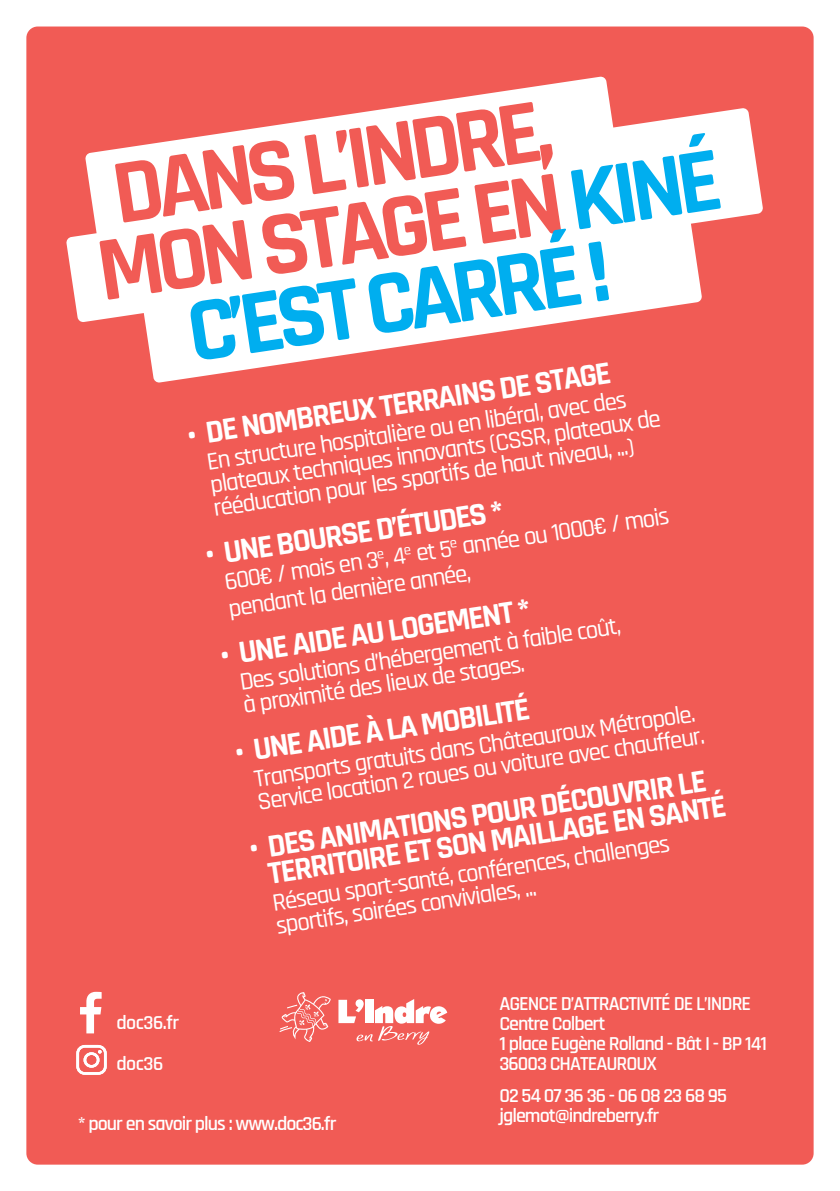
<style>
.page{position:relative;width:840px;height:1191px;background:#fff}
.page>*{position:absolute;margin:0;border:0;box-sizing:border-box;transform-origin:0 0}
.t1{font:700 92px "Rajdhani";color:#f15b55}
.t2{font:700 92px "Rajdhani";color:#00aeef}
.t3{font:700 32.4px/27px "Rajdhani";color:#fff;text-align:center}
.t4{font:500 25.2px/23.6px "Rajdhani";color:#fff}
.t5{font:600 20px/20px "Rajdhani";letter-spacing:-.05em;color:#fff}
.t6{font:600 20px/40.6px "Rajdhani";letter-spacing:-.025em;color:#fff}
.s1{color:#00aeef}
</style>
<div class="page">
<div style="left:26px;top:27px;width:787px;height:1137px;background:#f15b55;border-radius:11px"></div>
<svg style="left:80px;top:991px;width:22px;height:42px"></svg>
<svg style="left:338px;top:999px;width:109px;height:45px"></svg>
<svg style="left:279px;top:992px;width:51px;height:50px"></svg>
<svg style="left:76px;top:1045px;width:31px;height:29px"></svg>
<svg style="left:130px;top:76px;width:481px;height:71px"></svg>
<svg style="left:66px;top:147px;width:493px;height:175px;fill:#fff"></svg>
<svg style="left:142px;top:217px;width:559px;height:166px;fill:#fff"></svg>
<svg style="left:559px;top:108px;width:203px;height:132px"></svg>
<h1 class="t1" style="left:105px;top:137px;width:445px;rotate:-8deg">DANS L’INDRE,</h1>
<h1 class="t1" style="left:90px;top:214px;width:631px;rotate:-8deg">MON STAGE EN <span class="s1">KINÉ</span></h1>
<h1 class="t2" style="left:180px;top:276px;width:427px;rotate:-8deg">C’EST CARRÉ !</h1>
<p class="t3" style="left:185px;top:421px;width:429px;rotate:-8deg">• DE NOMBREUX TERRAINS DE STAGE</p>
<p class="t4" style="left:205px;top:453px;width:457px;rotate:-9deg">En structure hospitalière ou en libéral, avec des plateaux techniques innovants (CSSR, plateaux de rééducation pour les sportifs de haut niveau, ...)</p>
<p class="t3" style="left:203px;top:541px;width:302px;rotate:-8deg">• UNE BOURSE D’ÉTUDES *</p>
<p class="t4" style="left:223px;top:572px;width:450px;line-height:26px;rotate:-9deg">600€ / mois en 3<sup>e</sup>, 4<sup>e</sup> et 5<sup>e</sup> année ou 1000€ / mois pendant la dernière année,</p>
<p class="t3" style="left:218px;top:642px;width:315px;rotate:-8deg">• UNE AIDE AU LOGEMENT *</p>
<p class="t4" style="left:238px;top:673px;width:386px;line-height:23px;rotate:-9deg">Des solutions d’hébergement à faible coût, à proximité des lieux de stages.</p>
<p class="t3" style="left:233px;top:738px;width:299px;rotate:-8deg">• UNE AIDE À LA MOBILITÉ</p>
<p class="t4" style="left:252px;top:770px;width:453px;rotate:-9deg">Transports gratuits dans Châteauroux Métropole.<br>Service location 2 roues ou voiture avec chauffeur.</p>
<p class="t3" style="left:247px;top:834px;width:479px;rotate:-8deg">• DES ANIMATIONS POUR DÉCOUVRIR LE<br>TERRITOIRE ET SON MAILLAGE EN SANTÉ</p>
<p class="t4" style="left:271px;top:894px;width:403px;line-height:22.8px;rotate:-9deg">Réseau sport-santé, conférences, challenges sportifs, soirées conviviales, ...</p>
<p class="t6" style="left:116px;top:1003px;width:64px">doc36.fr doc36</p>
<p class="t5" style="left:78px;top:1114px;width:260px">* pour en savoir plus : www.doc36.fr</p>
<p class="t5" style="left:499px;top:994px;width:269px">AGENCE D’ATTRACTIVITÉ DE L’INDRE<br>Centre Colbert<br>1 place Eugène Rolland - Bât I - BP 141<br>36003 CHATEAUROUX</p>
<p class="t5" style="left:499px;top:1086px;width:229px">02 54 07 36 36 - 06 08 23 68 95 jglemot@indreberry.fr</p>
</div>
